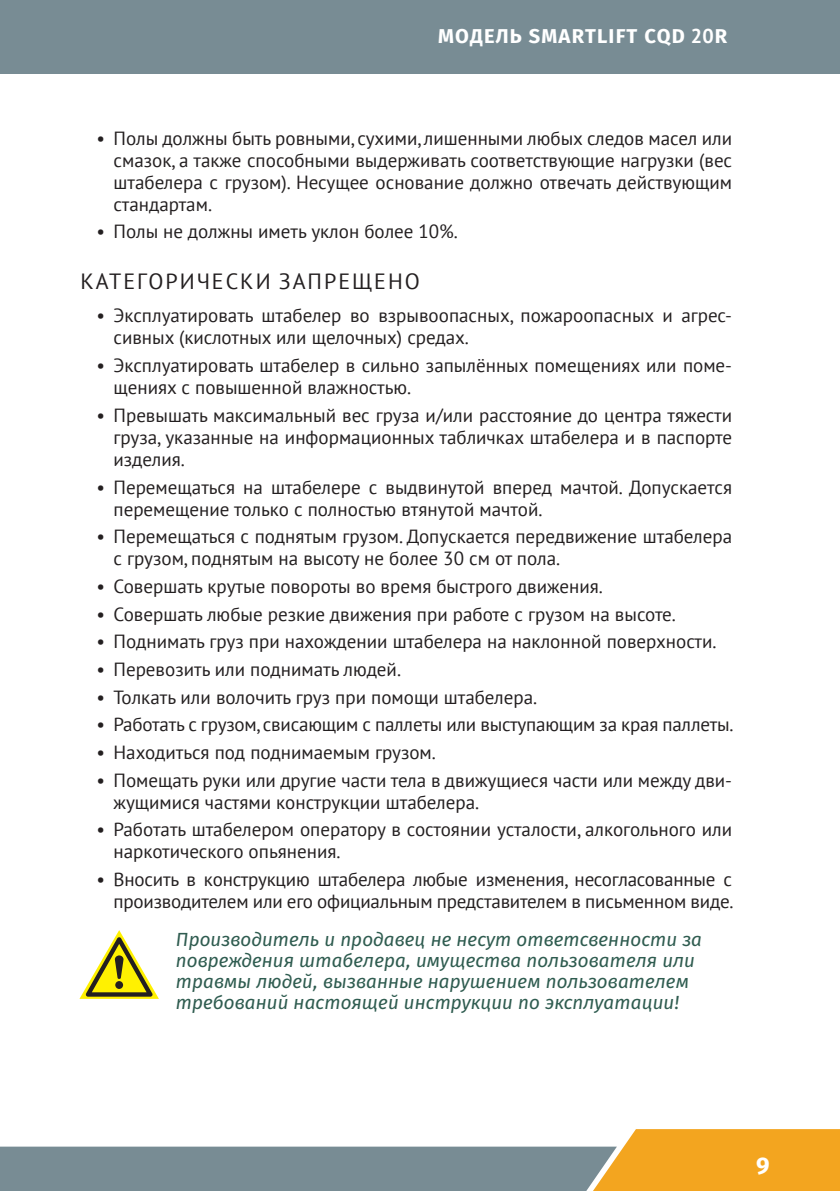
<style>
.page{position:relative;width:840px;height:1191px;background:#fff}
.page>*{position:absolute;margin:0;border:0;box-sizing:border-box;transform-origin:0 0}
.t1{font:700 24px "Fira Sans OT";color:#fff}
.t2{font:22px "PT Sans";letter-spacing:.09em;color:#231f20}
.t3{font:700 20px "Fira Sans OT";letter-spacing:.06em;color:#fff}
.t4{font:19px/22px "PT Sans";color:#231f20}
.t5{font:italic 19px/21px "Fira Sans OT";color:#2f5c50}
.s1{font-family:"PT Sans"}
</style>
<div class="page">
<div style="left:0;top:0;width:839px;height:74px;background:#788c94"></div>
<svg style="left:0;top:1129px;width:839px;height:62px"></svg>
<svg style="left:80px;top:930px;width:79px;height:68px"></svg>
<p class="t3" style="left:438px;top:22px;width:290px">МОДЕЛЬ SMARTLIFT CQD <span class="s1">20</span>R</p>
<p class="t4" style="left:113px;top:127px;width:619px;text-align:justify;text-indent:-17px">• Полы должны быть ровными, сухими, лишенными любых следов масел или смазок, а также способными выдерживать соответствующие нагрузки (вес штабелера с грузом). Несущее основание должно отвечать действующим стандартам.</p>
<p class="t4" style="left:96px;top:220px;width:363px">• Полы не должны иметь уклон более 10%.</p>
<p class="t2" style="left:80px;top:267px;width:341px">КАТЕГОРИЧЕСКИ ЗАПРЕЩЕНО</p>
<p class="t4" style="left:113px;top:304px;width:619px;text-indent:-17px">• Эксплуатировать штабелер во взрывоопасных, пожароопасных и агрес&shy;сивных (кислотных или щелочных) средах.</p>
<p class="t4" style="left:113px;top:354px;width:619px;text-indent:-17px">• Эксплуатировать штабелер в сильно запылённых помещениях или поме&shy;щениях с повышенной влажностью.</p>
<p class="t4" style="left:113px;top:404px;width:619px;text-align:justify;text-indent:-17px">• Превышать максимальный вес груза и/или расстояние до центра тяжести груза, указанные на информационных табличках штабелера и в паспорте изделия.</p>
<p class="t4" style="left:113px;top:475px;width:619px;text-indent:-17px">• Перемещаться на штабелере с выдвинутой вперед мачтой. Допускается перемещение только с полностью втянутой мачтой.</p>
<p class="t4" style="left:113px;top:525px;width:619px;text-indent:-17px">• Перемещаться с поднятым грузом. Допускается передвижение штабелера с грузом, поднятым на высоту не более 30 см от пола.</p>
<p class="t4" style="left:96px;top:575px;width:507px">• Совершать крутые повороты во время быстрого движения.</p>
<p class="t4" style="left:96px;top:602px;width:580px">• Совершать любые резкие движения при работе с грузом на высоте.</p>
<p class="t4" style="left:96px;top:630px;width:621px">• Поднимать груз при нахождении штабелера на наклонной поверхности.</p>
<p class="t4" style="left:96px;top:658px;width:306px">• Перевозить или поднимать людей.</p>
<p class="t4" style="left:96px;top:685px;width:442px">• Толкать или волочить груз при помощи штабелера.</p>
<p class="t4" style="left:96px;top:713px;width:638px">• Работать с грузом, свисающим с паллеты или выступающим за края паллеты.</p>
<p class="t4" style="left:96px;top:741px;width:341px">• Находиться под поднимаемым грузом.</p>
<p class="t4" style="left:113px;top:768px;width:619px;text-indent:-17px">• Помещать руки или другие части тела в движущиеся части или между дви&shy;жущимися частями конструкции штабелера.</p>
<p class="t4" style="left:113px;top:818px;width:619px;text-indent:-17px">• Работать штабелером оператору в состоянии усталости, алкогольного или наркотического опьянения.</p>
<p class="t4" style="left:96px;top:868px;width:638px;text-align:right">• Вносить в конструкцию штабелера любые изменения, несогласованные с производителем или его официальным представителем в письменном виде.</p>
<p class="t5" style="left:176px;top:930px;width:527px">Производитель и продавец не несут ответсвенности за повреждения штабелера, имущества пользователя или травмы людей, вызванные нарушением пользователем требований настоящей инструкции по эксплуатации!</p>
<p class="t1" style="left:755px;top:1148px;width:15px">9</p>
</div>
